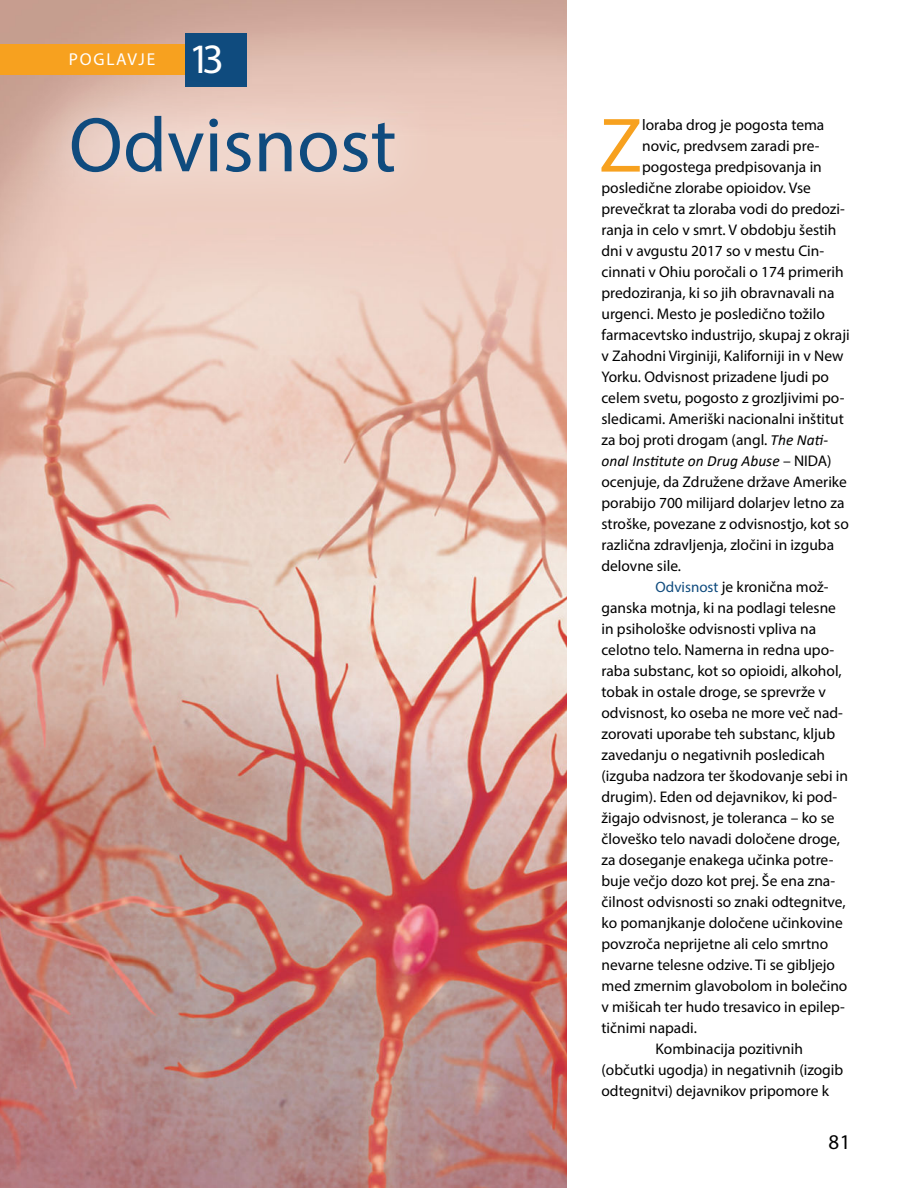
<style>
.page{position:relative;width:918px;height:1188px;background:#fff}
.page>*{position:absolute;margin:0;border:0;box-sizing:border-box;transform-origin:0 0}
.t1{font:78px "Myriad Pro";color:#0f4b7e}
.t2{font:77.7px "Myriad Pro";color:#f7a11f}
.t3{font:42px "Myriad Pro";color:#fff}
.t4{font:21px "Myriad Pro";color:#000}
.t5{font:17.25px "Myriad Pro";letter-spacing:.1em;color:#fff}
.t6{font:15.45px/21px "Myriad Pro";color:#000}
.t7{font:italic 15.45px "Calibri";color:#000}
.s1{font-family:"Calibri";font-style:italic}
.s2{font-family:"Myriad Pro";font-style:normal}
.s3{font-size:15px;color:#0f4b7e}
</style>
<div class="page">
<img style="left:0;top:0;width:567px;height:1188px">
<div style="left:0;top:44px;width:225px;height:31px;background:#f7a11f"></div>
<div style="left:185px;top:33px;width:62px;height:54px;background:#0f4b7e"></div>
<svg style="left:24px;top:70px;width:415px;height:151px;background:#e5c7bb"></svg>
<p class="t5" style="left:69px;top:53px;width:88px">POGLAVJE</p>
<h3 class="t3" style="left:189px;top:42px;width:37px">13</h3>
<h1 class="t1" style="left:69px;top:115px;width:329px">Odvisnost</h1>
<h2 class="t2" style="left:599px;top:116px;width:45px">Z</h2>
<p class="t6" style="left:642px;top:115px;width:184px">loraba drog je pogosta tema</p>
<p class="t6" style="left:642px;top:136px;width:179px">novic, predvsem zaradi pre-</p>
<p class="t6" style="left:642px;top:157px;width:181px">pogostega predpisovanja in</p>
<p class="t6" style="left:602px;top:178px;width:211px">posledi!ne zlorabe opioidov. Vse</p>
<p class="t6" style="left:602px;top:199px;width:245px">preve!krat ta zloraba vodi do predozi-</p>
<p class="t6" style="left:602px;top:220px;width:237px">ranja in celo v smrt. V obdobju šestih</p>
<p class="t6" style="left:602px;top:241px;width:224px">dni v avgustu 2017 so v mestu Cin-</p>
<p class="t6" style="left:602px;top:262px;width:244px">cinnati v Ohiu poro!ali o 174 primerih</p>
<p class="t6" style="left:602px;top:283px;width:235px">predoziranja, ki so jih obravnavali na</p>
<p class="t6" style="left:602px;top:304px;width:225px">urgenci. Mesto je posledi!no tožilo</p>
<p class="t6" style="left:601px;top:325px;width:250px">farmacevtsko industrijo, skupaj z okraji</p>
<p class="t6" style="left:601px;top:346px;width:244px">v Zahodni Virginiji, Kaliforniji in v New</p>
<p class="t6" style="left:601px;top:367px;width:229px">Yorku. Odvisnost prizadene ljudi po</p>
<p class="t6" style="left:601px;top:388px;width:244px">celem svetu, pogosto z grozljivimi po-</p>
<p class="t6" style="left:601px;top:409px;width:244px">sledicami. Ameriški nacionalni inštitut</p>
<p class="t6" style="left:601px;top:430px;width:228px">za boj proti drogam (angl. <span class="s1">The Nati-</span></p>
<p class="t7" style="left:601px;top:450px;width:232px">onal Institute on Drug Abuse <span class="s2">– NIDA)</span></p>
<p class="t6" style="left:601px;top:472px;width:249px">ocenjuje, da Združene države Amerike porabijo 700 milijard dolarjev letno za stroške, povezane z odvisnostjo, kot so razli!na zdravljenja, zlo!ini in izguba delovne sile.</p>
<p class="t6" style="left:656px;top:577px;width:174px"><span class="s3">Odvisnost</span> je kroni!na mož-</p>
<p class="t6" style="left:601px;top:598px;width:236px">ganska motnja, ki na podlagi telesne</p>
<p class="t6" style="left:601px;top:619px;width:216px">in psihološke odvisnosti vpliva na</p>
<p class="t6" style="left:601px;top:640px;width:234px">celotno telo. Namerna in redna upo-</p>
<p class="t6" style="left:601px;top:661px;width:242px">raba substanc, kot so opioidi, alkohol,</p>
<p class="t6" style="left:601px;top:682px;width:226px">tobak in ostale droge, se sprevrže v</p>
<p class="t6" style="left:601px;top:703px;width:243px">odvisnost, ko oseba ne more ve! nad-</p>
<p class="t6" style="left:601px;top:724px;width:235px">zorovati uporabe teh substanc, kljub</p>
<p class="t6" style="left:601px;top:745px;width:225px">zavedanju o negativnih posledicah</p>
<p class="t6" style="left:601px;top:766px;width:248px">(izguba nadzora ter škodovanje sebi in</p>
<p class="t6" style="left:601px;top:787px;width:237px">drugim). Eden od dejavnikov, ki pod-</p>
<p class="t6" style="left:601px;top:807px;width:235px">žigajo odvisnost, je toleranca – ko se</p>
<p class="t6" style="left:601px;top:828px;width:240px">!loveško telo navadi dolo!ene droge,</p>
<p class="t6" style="left:601px;top:850px;width:233px">za doseganje enakega u!inka potre-</p>
<p class="t6" style="left:601px;top:871px;width:235px">buje ve!jo dozo kot prej. Še ena zna-</p>
<p class="t6" style="left:601px;top:891px;width:246px">!ilnost odvisnosti so znaki odtegnitve,</p>
<p class="t6" style="left:601px;top:913px;width:243px">ko pomanjkanje dolo!ene u!inkovine</p>
<p class="t6" style="left:601px;top:934px;width:228px">povzro!a neprijetne ali celo smrtno</p>
<p class="t6" style="left:601px;top:955px;width:235px">nevarne telesne odzive. Ti se gibljejo</p>
<p class="t6" style="left:601px;top:976px;width:247px">med zmernim glavobolom in bole!ino</p>
<p class="t6" style="left:601px;top:997px;width:245px">v mišicah ter hudo tresavico in epilep-</p>
<p class="t6" style="left:602px;top:1018px;width:97px">ti!nimi napadi.</p>
<p class="t6" style="left:656px;top:1039px;width:149px">Kombinacija pozitivnih</p>
<p class="t6" style="left:602px;top:1060px;width:243px">(ob!utki ugodja) in negativnih (izogib</p>
<p class="t6" style="left:602px;top:1081px;width:229px">odtegnitvi) dejavnikov pripomore k</p>
<h3 class="t4" style="left:828px;top:1134px;width:24px">81</h3>
</div>
